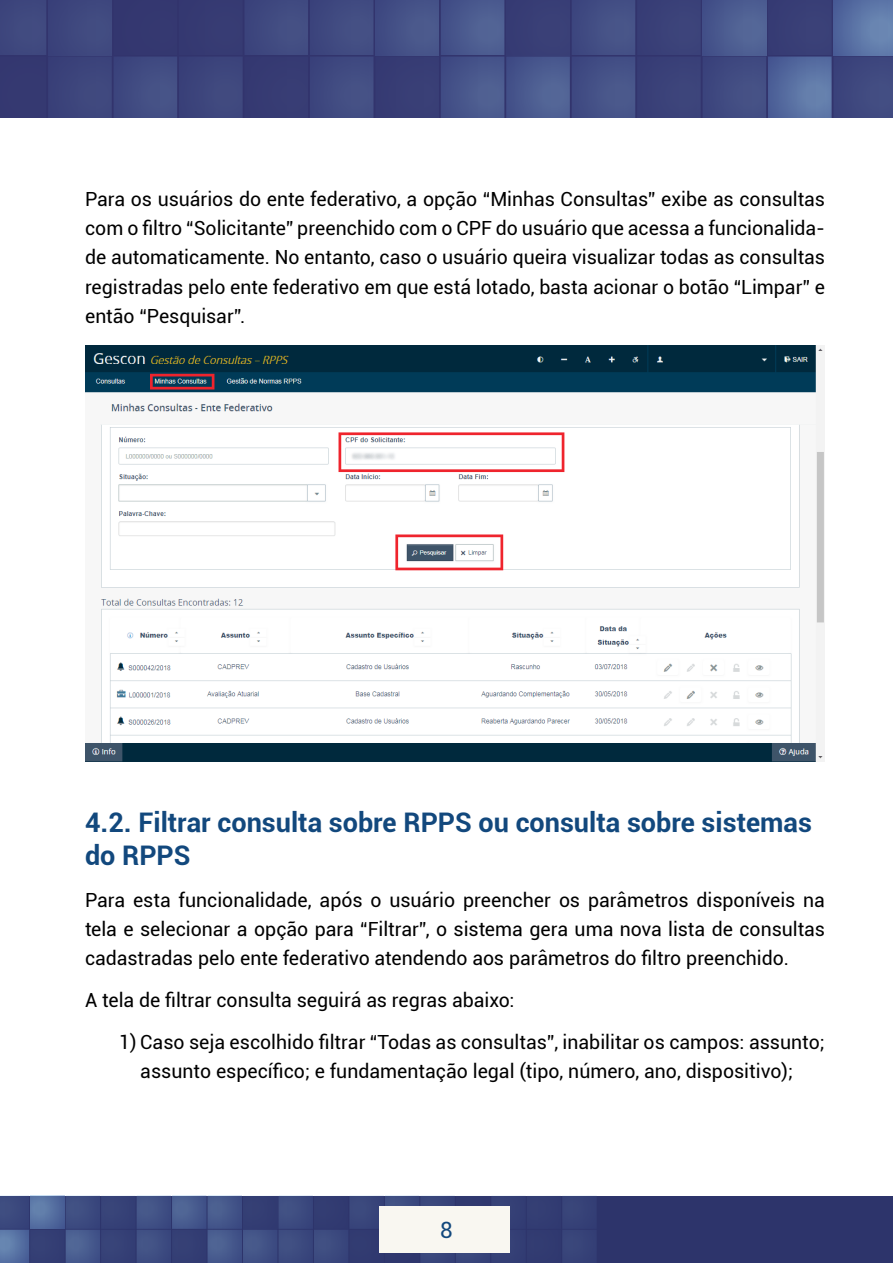
<style>
.page{position:relative;width:893px;height:1263px;background:#fff}
.page>*{position:absolute;margin:0;border:0;box-sizing:border-box;transform-origin:0 0}
.t1{font:700 27px/32.4px "Roboto";color:#12487d}
.t2{font:22.5px "Roboto";color:#12487d}
.t3{font:19.5px/29.2px "Roboto";color:#000;text-align:justify}
</style>
<div class="page">
<svg style="left:0;top:0;width:893px;height:117px;background:#404a80"></svg>
<div style="left:0;top:1196px;width:893px;height:67px;background:#2d346b"></div>
<svg style="left:0;top:1196px;width:596px;height:67px"></svg>
<div style="left:379px;top:1206px;width:131px;height:47px;background:#f9f7f1"></div>
<img style="left:85px;top:345px;width:740px;height:416px">
<p class="t3" style="left:85px;top:184px;width:741px">Para os usuários do ente federativo, a opção “Minhas Consultas” exibe as consultas com o filtro “Solicitante” preenchido com o CPF do usuário que acessa a funcionalida&shy;de automaticamente. No entanto, caso o usuário queira visualizar todas as consultas registradas pelo ente federativo em que está lotado, basta acionar o botão “Limpar” e então “Pesquisar”.</p>
<h1 class="t1" style="left:85px;top:805px;width:728px">4.2. Filtrar consulta sobre RPPS ou consulta sobre sistemas do RPPS</h1>
<p class="t3" style="left:85px;top:884px;width:741px">Para esta funcionalidade, após o usuário preencher os parâmetros disponíveis na tela e selecionar a opção para “Filtrar”, o sistema gera uma nova lista de consultas cadastradas pelo ente federativo atendendo aos parâmetros do filtro preenchido.</p>
<p class="t3" style="left:85px;top:985px;width:431px">A tela de filtrar consulta seguirá as regras abaixo:</p>
<p class="t3" style="left:119px;top:1027px;width:707px;text-align:center">1) Caso seja escolhido filtrar “Todas as consultas”, inabilitar os campos: assunto; assunto específico; e fundamentação legal (tipo, número, ano, dispositivo);</p>
<p class="t2" style="left:440px;top:1214px;width:14px">8</p>
</div>
